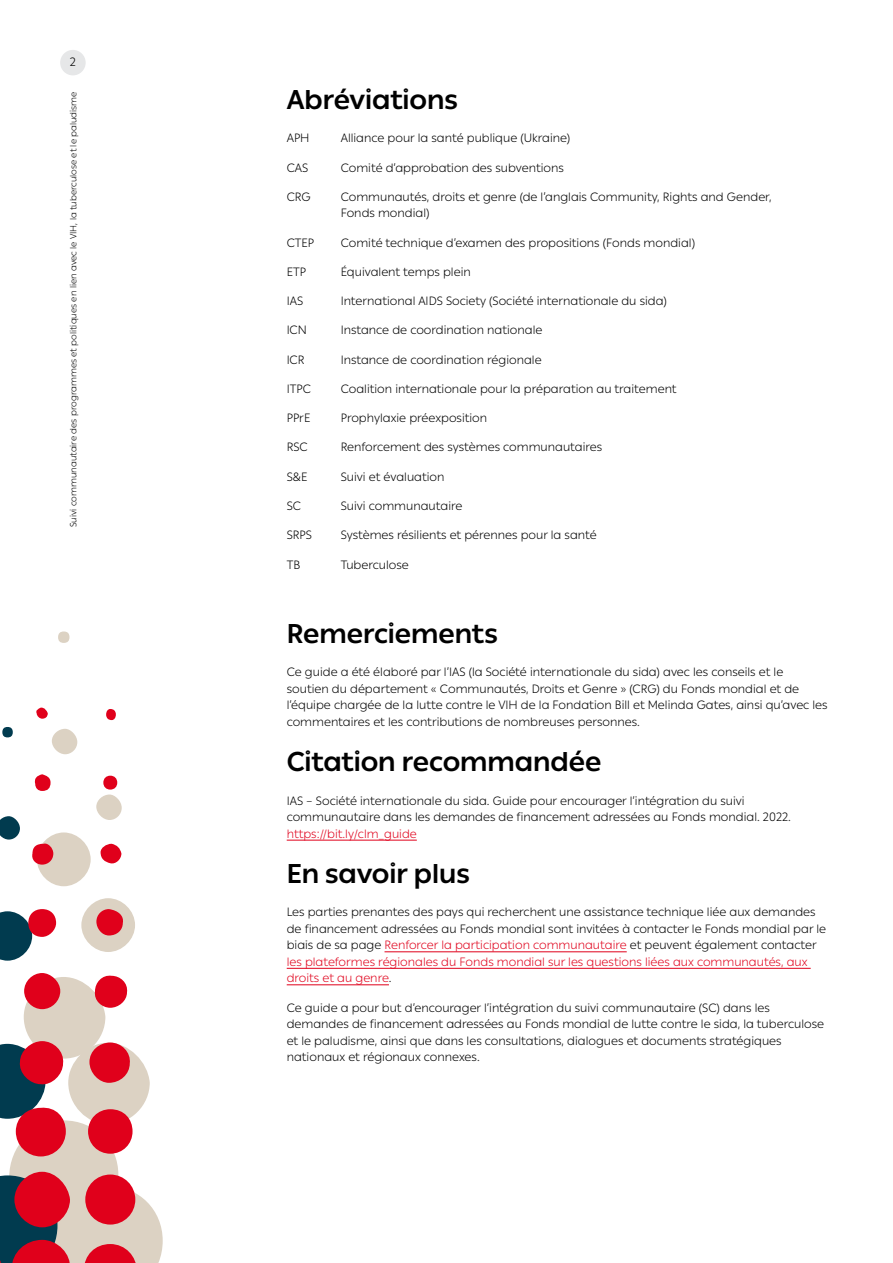
<style>
.page{position:relative;width:893px;height:1263px;background:#fff}
.page>*{position:absolute;margin:0;border:0;box-sizing:border-box;transform-origin:0 0}
.t1{font:700 27px "IAS Ribbon Sans";letter-spacing:-.005em;color:#000}
.t2{font:300 12px/16.5px "IAS Ribbon Sans";color:#000}
.t3{font:300 12px "IAS Ribbon Sans";color:#e0001b}
.t4{font:300 9px "IAS Ribbon Sans";color:#000}
.s1{color:#e0001b}
</style>
<div class="page">
<div style="left:60px;top:50px;width:26px;height:25px;background:#e6e7e8;border-radius:50%"></div>
<hr style="left:287px;top:840px;width:130px;height:1px;background:#e0001b">
<hr style="left:384px;top:951px;width:243px;height:1px;background:#e0001b">
<hr style="left:287px;top:968px;width:524px;height:1px;background:#e0001b">
<hr style="left:287px;top:984px;width:102px;height:1px;background:#e0001b">
<div style="left:68px;top:1043px;width:82px;height:81px;background:#dcd2c3;border-radius:50%"></div>
<div style="left:81px;top:898px;width:54px;height:54px;background:#dcd2c3;border-radius:50%"></div>
<div style="left:96px;top:794px;width:26px;height:26px;background:#dcd2c3;border-radius:50%"></div>
<div style="left:24px;top:977px;width:81px;height:81px;background:#dcd2c3;border-radius:50%"></div>
<div style="left:9px;top:1120px;width:109px;height:112px;background:#dcd2c3;border-radius:50%"></div>
<div style="left:37px;top:832px;width:54px;height:54px;background:#dcd2c3;border-radius:50%"></div>
<div style="left:52px;top:729px;width:25px;height:25px;background:#dcd2c3;border-radius:50%"></div>
<div style="left:58px;top:631px;width:11px;height:12px;background:#dcd2c3;border-radius:50%"></div>
<svg style="left:0;top:911px;width:32px;height:50px;background:#2a5a6b"></svg>
<svg style="left:0;top:816px;width:20px;height:23px"></svg>
<div style="left:2px;top:727px;width:11px;height:10px;background:#013b4f;border-radius:50%"></div>
<svg style="left:0;top:1175px;width:163px;height:88px"></svg>
<div style="left:85px;top:1174px;width:50px;height:50px;background:#e0001b;border-radius:50%"></div>
<div style="left:88px;top:1109px;width:45px;height:45px;background:#e0001b;border-radius:50%"></div>
<svg style="left:0;top:1041px;width:66px;height:115px"></svg>
<svg style="left:89px;top:1042px;width:42px;height:41px"></svg>
<div style="left:24px;top:973px;width:36px;height:36px;background:#e0001b;border-radius:50%"></div>
<svg style="left:94px;top:975px;width:34px;height:33px"></svg>
<div style="left:28px;top:909px;width:28px;height:28px;background:#e0001b;border-radius:50%"></div>
<svg style="left:96px;top:909px;width:27px;height:26px"></svg>
<svg style="left:32px;top:842px;width:21px;height:23px"></svg>
<svg style="left:101px;top:844px;width:20px;height:20px"></svg>
<svg style="left:34px;top:774px;width:17px;height:17px"></svg>
<div style="left:103px;top:776px;width:14px;height:13px;background:#e0001b;border-radius:50%"></div>
<svg style="left:36px;top:707px;width:12px;height:12px"></svg>
<svg style="left:106px;top:709px;width:10px;height:11px"></svg>
<p class="t2" style="left:70px;top:53px;width:8px">2</p>
<p class="t4" style="left:67px;top:527px;width:437px;rotate:-90deg">Suivi communautaire des programmes et politiques en lien avec le VIH, la tuberculose et le paludisme</p>
<h1 class="t1" style="left:287px;top:79px;width:173px">Abréviations</h1>
<p class="t2" style="left:287px;top:129px;width:24px">APH</p>
<p class="t2" style="left:341px;top:129px;width:231px">Alliance pour la santé publique (Ukraine)</p>
<p class="t2" style="left:287px;top:159px;width:23px">CAS</p>
<p class="t2" style="left:341px;top:159px;width:225px">Comité d’approbation des subventions</p>
<p class="t2" style="left:287px;top:188px;width:25px">CRG</p>
<p class="t2" style="left:341px;top:188px;width:432px">Communautés, droits et genre (de l’anglais Community, Rights and Gender,<br>Fonds mondial)</p>
<p class="t2" style="left:287px;top:234px;width:29px">CTEP</p>
<p class="t2" style="left:341px;top:234px;width:356px">Comité technique d’examen des propositions (Fonds mondial)</p>
<p class="t2" style="left:287px;top:263px;width:21px">ETP</p>
<p class="t2" style="left:341px;top:263px;width:132px">Équivalent temps plein</p>
<p class="t2" style="left:287px;top:292px;width:18px">IAS</p>
<p class="t2" style="left:341px;top:292px;width:328px">International AIDS Society (Société internationale du sida)</p>
<p class="t2" style="left:287px;top:321px;width:22px">ICN</p>
<p class="t2" style="left:341px;top:321px;width:203px">Instance de coordination nationale</p>
<p class="t2" style="left:287px;top:351px;width:19px">ICR</p>
<p class="t2" style="left:341px;top:351px;width:202px">Instance de coordination régionale</p>
<p class="t2" style="left:287px;top:380px;width:26px">ITPC</p>
<p class="t2" style="left:341px;top:380px;width:337px">Coalition internationale pour la préparation au traitement</p>
<p class="t2" style="left:287px;top:409px;width:25px">PPrE</p>
<p class="t2" style="left:341px;top:409px;width:148px">Prophylaxie préexposition</p>
<p class="t2" style="left:287px;top:438px;width:23px">RSC</p>
<p class="t2" style="left:341px;top:438px;width:263px">Renforcement des systèmes communautaires</p>
<p class="t2" style="left:287px;top:468px;width:22px">S&amp;E</p>
<p class="t2" style="left:341px;top:468px;width:105px">Suivi et évaluation</p>
<p class="t2" style="left:287px;top:497px;width:16px">SC</p>
<p class="t2" style="left:341px;top:497px;width:123px">Suivi communautaire</p>
<p class="t2" style="left:287px;top:526px;width:27px">SRPS</p>
<p class="t2" style="left:341px;top:526px;width:258px">Systèmes résilients et pérennes pour la santé</p>
<p class="t2" style="left:287px;top:555px;width:15px">TB</p>
<p class="t2" style="left:341px;top:555px;width:70px">Tuberculose</p>
<h1 class="t1" style="left:287px;top:613px;width:213px">Remerciements</h1>
<p class="t2" style="left:287px;top:663px;width:542px">Ce guide a été élaboré par l’IAS (la Société internationale du sida) avec les conseils et le soutien du département « Communautés, Droits et Genre » (CRG) du Fonds mondial et de l’équipe chargée de la lutte contre le VIH de la Fondation Bill et Melinda Gates, ainsi qu’avec les commentaires et les contributions de nombreuses personnes.</p>
<h1 class="t1" style="left:287px;top:741px;width:316px">Citation recommandée</h1>
<p class="t2" style="left:287px;top:792px;width:506px">IAS – Société internationale du sida. Guide pour encourager l’intégration du suivi communautaire dans les demandes de financement adressées au Fonds mondial. 2022.</p>
<p class="t3" style="left:287px;top:825px;width:132px">https://bit.ly/clm_guide</p>
<h1 class="t1" style="left:287px;top:852px;width:185px">En savoir plus</h1>
<p class="t2" style="left:287px;top:903px;width:541px">Les parties prenantes des pays qui recherchent une assistance technique liée aux demandes de financement adressées au Fonds mondial sont invitées à contacter le Fonds mondial par le biais de sa page <span class="s1">Renforcer la participation communautaire</span> et peuvent également contacter <span class="s1">les plateformes régionales du Fonds mondial sur les questions liées aux communautés, aux droits et au genre</span>.</p>
<p class="t2" style="left:287px;top:998px;width:539px">Ce guide a pour but d’encourager l’intégration du suivi communautaire (SC) dans les demandes de financement adressées au Fonds mondial de lutte contre le sida, la tuberculose et le paludisme, ainsi que dans les consultations, dialogues et documents stratégiques nationaux et régionaux connexes.</p>
</div>
